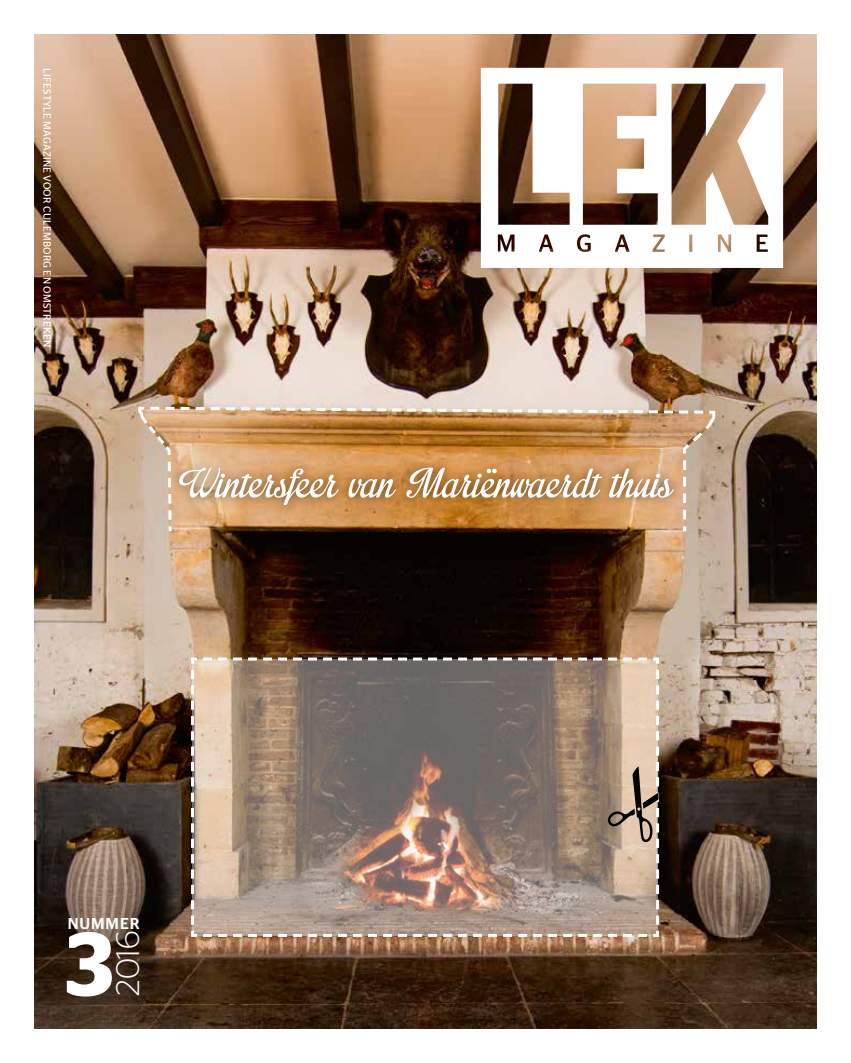
<style>
.page{position:relative;width:851px;height:1063px;background:#fff}
.page>*{position:absolute;margin:0;border:0;box-sizing:border-box;transform-origin:0 0}
.t1{font:600 90px "Stag Sans";color:#fff}
.t2{font:57px "Impregnable Personal Use Only";color:#fff}
.t3{font:300 32.7px "Stag Sans";color:#fff}
.t4{font:500 15.75px "Stag Sans";letter-spacing:.06em;color:#fff}
.t5{font:10.5px "Stag Sans";letter-spacing:.02em;color:#fff}
</style>
<div class="page">
<img style="left:34px;top:34px;width:782px;height:995px">
<svg style="left:189px;top:656px;width:471px;height:282px;background:#988579"></svg>
<img style="left:137px;top:405px;width:579px;height:129px">
<svg style="left:481px;top:68px;width:302px;height:200px"></svg>
<svg style="left:619px;top:238px;width:5px;height:7px"></svg>
<div style="left:170px;top:458px;width:512px;height:56px;background:#000;opacity:.5"></div>
<svg style="left:607px;top:667px;width:52px;height:258px;background:#cfb7a1"></svg>
<p class="t5" style="left:53px;top:68px;width:280px;rotate:90deg">LIFESTYLE MAGAZINE VOOR CULEMBORG EN OMSTREKEN</p>
<h2 class="t2" style="left:179px;top:458px;width:495px">Wintersfeer van Mariënwaerdt thuis</h2>
<h3 class="t4" style="left:68px;top:914px;width:74px">NUMMER</h3>
<h1 class="t1" style="left:65px;top:912px;width:50px">3</h1>
<h3 class="t3" style="left:110px;top:996px;width:67px;rotate:-90deg">2016</h3>
</div>
